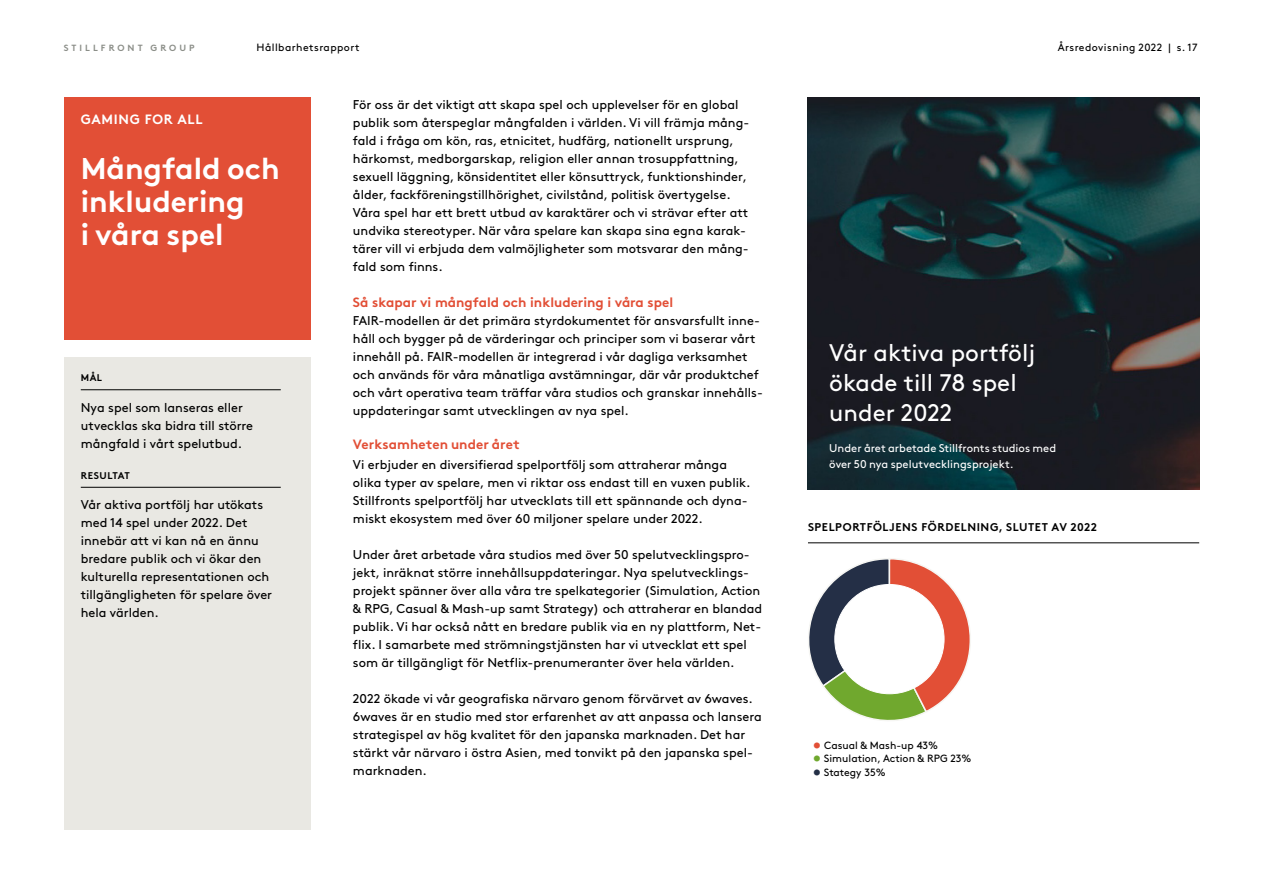
<style>
.page{position:relative;width:1263px;height:893px;background:#fff}
.page>*{position:absolute;margin:0;border:0;box-sizing:border-box;transform-origin:0 0}
.t1{font:700 30px/33px "Brown Std";color:#fff}
.t2{font:24px/30px "Brown Std";color:#fff}
.t3{font:700 13.5px "Brown Std";color:#e24f36}
.t4{font:700 13.5px "Brown Std";letter-spacing:.05em;color:#fff}
.t5{font:12.75px/18px "Brown Std";color:#000}
.t6{font:11.25px/15.5px "Brown Std";color:#fff}
.t7{font:700 11.25px "Brown Std";letter-spacing:.05em;color:#000}
.t8{font:10.5px "Brown Std";letter-spacing:.005em;color:#000}
.t9{font:10.5px "Brown Std";letter-spacing:.04em;color:#000}
.t10{font:700 9.75px "Brown Std";letter-spacing:.05em;color:#000}
.t11{font:700 9px "Brown Std";letter-spacing:.34em;color:#8b8e88}
.s1{font-size:15px;color:#e24f36}
.s2{font-size:15px;color:#70a82e}
.s3{font-size:15px;color:#242f46}
</style>
<div class="page">
<div style="left:64px;top:98px;width:246px;height:242px;background:#e24f36"></div>
<div style="left:64px;top:357px;width:247px;height:472px;background:#e9e8e3"></div>
<hr style="left:81px;top:389px;width:200px;height:1px;background:#000">
<hr style="left:81px;top:487px;width:200px;height:1px;background:#000">
<hr style="left:808px;top:543px;width:391px;height:1px;background:#000">
<img style="left:808px;top:98px;width:391px;height:391px">
<svg style="left:808px;top:558px;width:163px;height:163px"></svg>
<div style="left:835px;top:584px;width:109px;height:110px;background:#fff;border-radius:50%"></div>
<p class="t11" style="left:64px;top:42px;width:132px">STILLFRONT GROUP</p>
<p class="t9" style="left:257px;top:41px;width:105px">Hållbarhetsrapport</p>
<p class="t9" style="left:1058px;top:41px;width:141px">Årsredovisning 2022 | s. 17</p>
<p class="t4" style="left:81px;top:111px;width:123px">GAMING FOR ALL</p>
<h1 class="t1" style="left:81px;top:151px;width:200px">Mångfald och inkludering<br>i våra spel</h1>
<p class="t10" style="left:81px;top:372px;width:23px">MÅL</p>
<p class="t5" style="left:81px;top:398px;width:174px">Nya spel som lanseras eller utvecklas ska bidra till större mångfald i vårt spelutbud.</p>
<p class="t10" style="left:81px;top:469px;width:51px">RESULTAT</p>
<p class="t5" style="left:81px;top:496px;width:193px">Vår aktiva portfölj har utökats med 14 spel under 2022. Det innebär att vi kan nå en ännu bredare publik och vi ökar den kulturella representationen och tillgängligheten för spelare över hela världen.</p>
<p class="t5" style="left:353px;top:96px;width:398px">För oss är det viktigt att skapa spel och upplevelser för en global publik som återspeglar mångfalden i världen. Vi vill främja mång&shy;fald i fråga om kön, ras, etnicitet, hudfärg, nationellt ursprung, härkomst, medborgarskap, religion eller annan trosuppfattning, sexuell läggning, könsidentitet eller könsuttryck, funktionshinder, ålder, fackföreningstillhörighet, civilstånd, politisk övertygelse.<br>Våra spel har ett brett utbud av karaktärer och vi strävar efter att undvika stereotyper. När våra spelare kan skapa sina egna karak&shy;tärer vill vi erbjuda dem valmöjligheter som motsvarar den mång&shy;fald som finns.</p>
<p class="t3" style="left:353px;top:294px;width:322px">Så skapar vi mångfald och inkludering i våra spel</p>
<p class="t5" style="left:353px;top:312px;width:411px">FAIR-modellen är det primära styrdokumentet för ansvarsfullt inne&shy;håll och bygger på de värderingar och principer som vi baserar vårt innehåll på. FAIR-modellen är integrerad i vår dagliga verksamhet och används för våra månatliga avstämningar, där vår produktchef och vårt operativa team träffar våra studios och granskar innehålls&shy;uppdateringar samt utvecklingen av nya spel.</p>
<p class="t3" style="left:353px;top:436px;width:168px">Verksamheten under året</p>
<p class="t5" style="left:353px;top:456px;width:399px">Vi erbjuder en diversifierad spelportfölj som attraherar många olika typer av spelare, men vi riktar oss endast till en vuxen publik.<br>Stillfronts spelportfölj har utvecklats till ett spännande och dyna&shy;miskt ekosystem med över 60 miljoner spelare under 2022.</p>
<p class="t5" style="left:353px;top:546px;width:411px">Under året arbetade våra studios med över 50 spelutvecklingspro&shy;jekt, inräknat större innehållsuppdateringar. Nya spelutvecklings&shy;projekt spänner över alla våra tre spelkategorier (Simulation, Action &amp; RPG, Casual &amp; Mash-up samt Strategy) och attraherar en blandad publik. Vi har också nått en bredare publik via en ny plattform, Net&shy;flix. I samarbete med strömningstjänsten har vi utvecklat ett spel som är tillgängligt för Netflix-prenumeranter över hela världen.</p>
<p class="t5" style="left:353px;top:690px;width:410px">2022 ökade vi vår geografiska närvaro genom förvärvet av 6waves.<br>6waves är en studio med stor erfarenhet av att anpassa och lansera strategispel av hög kvalitet för den japanska marknaden. Det har stärkt vår närvaro i östra Asien, med tonvikt på den japanska spel&shy;marknaden.</p>
<h2 class="t2" style="left:829px;top:338px;width:208px">Vår aktiva portfölj ökade till 78 spel under 2022</h2>
<p class="t6" style="left:829px;top:441px;width:228px">Under året arbetade Stillfronts studios med över 50 nya spelutvecklingsprojekt.</p>
<p class="t7" style="left:808px;top:520px;width:290px">SPELPORTFÖLJENS FÖRDELNING, SLUTET AV 2022</p>
<p class="t8" style="left:813px;top:739px;width:127px"><span class="s1">•</span> Casual &amp; Mash-up 43%</p>
<p class="t8" style="left:813px;top:753px;width:160px"><span class="s2">•</span> Simulation, Action &amp; RPG 23%</p>
<p class="t8" style="left:813px;top:766px;width:74px"><span class="s3">•</span> Stategy 35%</p>
</div>
